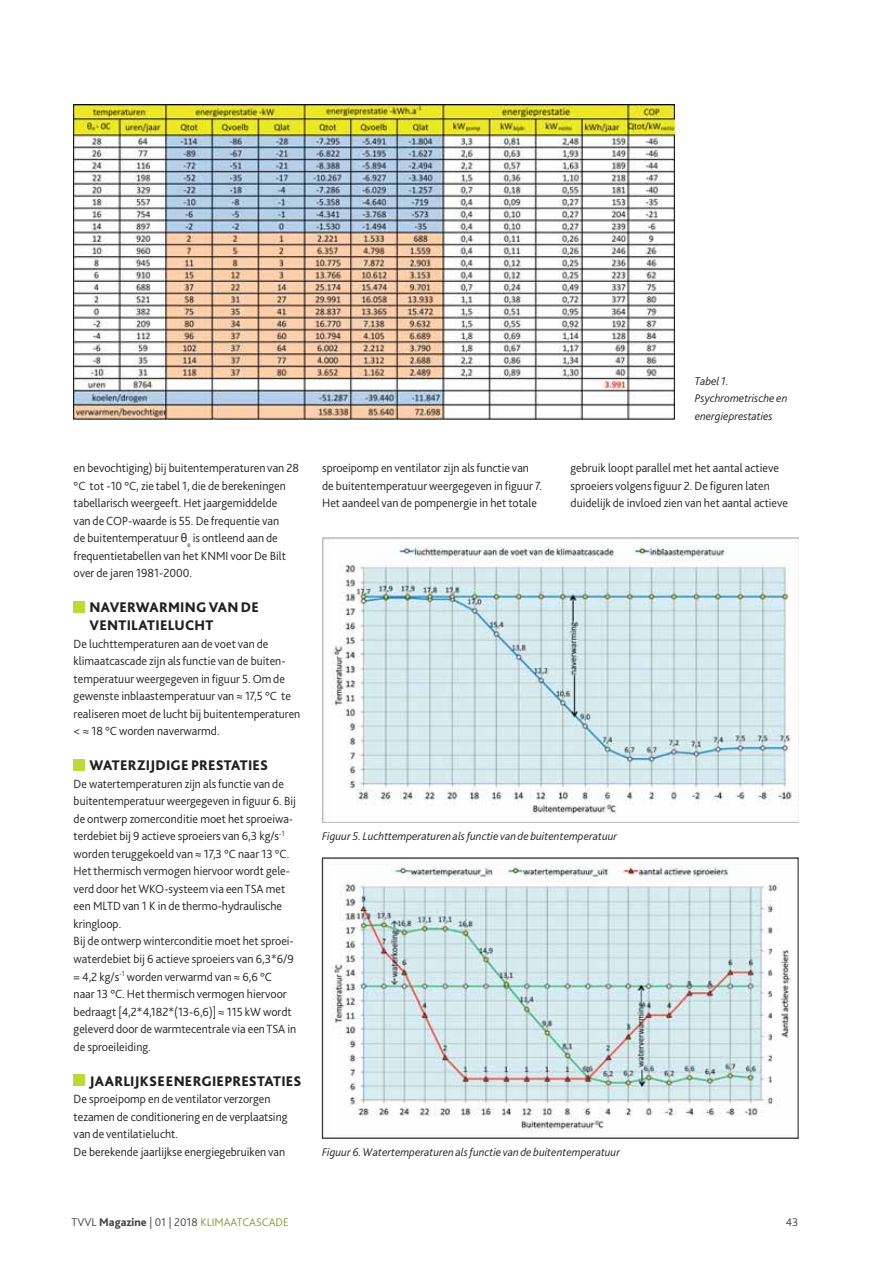
<style>
.page{position:relative;width:893px;height:1263px;background:#fff}
.page>*{position:absolute;margin:0;border:0;box-sizing:border-box;transform-origin:0 0}
.t1{font:800 14.55px/17.5px "Bliss 2";letter-spacing:.02em;color:#231f20}
.t2{font:300 12.45px/17.5px "Bliss 2";color:#231f20}
.t3{font:italic 300 11.7px/17.5px "Bliss 2";color:#231f20}
.t4{font:300 11.7px "Bliss 2";color:#879836}
.t5{font:300 11.7px "Bliss 2";color:#404041}
.s1{font-family:"Myriad Pro";font-weight:400}
.s2{color:#404041}
.s3{font-weight:800;color:#404041}
</style>
<div class="page">
<div style="left:74px;top:601px;width:11px;height:11px;background:#bed73b"></div>
<div style="left:74px;top:759px;width:11px;height:11px;background:#bed73b"></div>
<div style="left:74px;top:1075px;width:11px;height:11px;background:#bed73b"></div>
<img style="left:74px;top:104px;width:600px;height:316px">
<img style="left:331px;top:861px;width:460px;height:273px">
<img style="left:322px;top:538px;width:476px;height:285px">
<p class="t2" style="left:74px;top:461px;width:227px">en bevochtiging) bij buitentemperaturen van 28 °C tot -10 °C, zie tabel 1, die de berekeningen tabellarisch weergeeft. Het jaargemiddelde<br>van de COP-waarde is 55. De frequentie van<br>de buitentemperatuur <span class="s1">θ</span><sub>e</sub> is ontleend aan de frequentietabellen van het KNMI voor De Bilt over de jaren 1981-2000.</p>
<p class="t1" style="left:90px;top:600px;width:171px">NAVERWARMING VAN DE<br>VENTILATIELUCHT</p>
<p class="t2" style="left:74px;top:636px;width:228px">De luchttemperaturen aan de voet van de klimaatcascade zijn als functie van de buiten&shy;temperatuur weergegeven in figuur 5. Om de gewenste inblaastemperatuur van ≈ 17,5 °C te realiseren moet de lucht bij buitentemperaturen &lt; ≈ 18 °C worden naverwarmd.</p>
<p class="t1" style="left:90px;top:758px;width:180px">WATERZIJDIGE PRESTATIES</p>
<p class="t2" style="left:74px;top:776px;width:224px">De watertemperaturen zijn als functie van de buitentemperatuur weergegeven in figuur 6. Bij de ontwerp zomerconditie moet het sproeiwa&shy;terdebiet bij 9 actieve sproeiers van 6,3 kg/s<sup>-1 </sup>worden teruggekoeld van ≈ 17,3 °C naar 13 °C.<br>Het thermisch vermogen hiervoor wordt gele&shy;verd door het WKO-systeem via een TSA met een MLTD van 1 K in de thermo-hydraulische kringloop.<br>Bij de ontwerp winterconditie moet het sproei&shy;waterdebiet bij 6 actieve sproeiers van 6,3*6/9 = 4,2 kg/s<sup>-1</sup> worden verwarmd van ≈ 6,6 °C<br>naar 13 °C. Het thermisch vermogen hiervoor bedraagt [4,2*4,182*(13-6,6)] ≈ 115 kW wordt geleverd door de warmtecentrale via een TSA in de sproeileiding.</p>
<p class="t1" style="left:90px;top:1073px;width:213px">JAARLIJKSE ENERGIEPRESTATIES</p>
<p class="t2" style="left:74px;top:1091px;width:215px">De sproeipomp en de ventilator verzorgen tezamen de conditionering en de verplaatsing van de ventilatielucht.<br>De berekende jaarlijkse energiegebruiken van</p>
<p class="t3" style="left:695px;top:373px;width:94px">Tabel 1.<br>Psychrometrische en energieprestaties</p>
<p class="t2" style="left:322px;top:461px;width:221px">sproeipomp en ventilator zijn als functie van de buitentemperatuur weergegeven in figuur 7.<br>Het aandeel van de pompenergie in het totale</p>
<p class="t2" style="left:570px;top:461px;width:219px">gebruik loopt parallel met het aantal actieve sproeiers volgens figuur 2. De figuren laten duidelijk de invloed zien van het aantal actieve</p>
<p class="t3" style="left:322px;top:829px;width:297px">Figuur 5. Luchttemperaturen als functie van de buitentemperatuur</p>
<p class="t3" style="left:322px;top:1144px;width:299px">Figuur 6. Watertemperaturen als functie van de buitentemperatuur</p>
<p class="t4" style="left:72px;top:1218px;width:219px"><span class="s2">TVVL</span> <span class="s3">Magazine</span> <span class="s2">| 01 | 2018</span> KLIMAATCASCADE</p>
<p class="t5" style="left:786px;top:1218px;width:14px">43</p>
</div>
